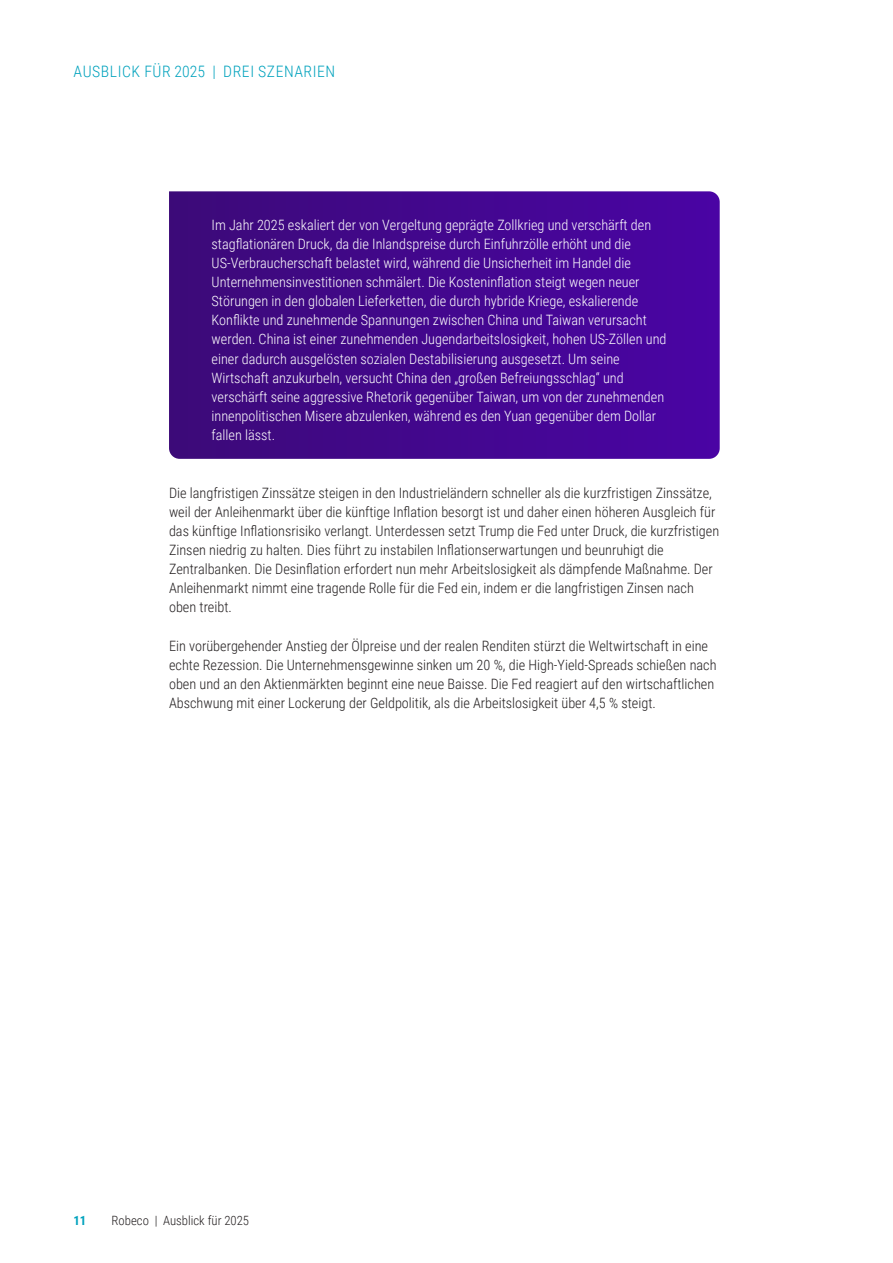
<style>
.page{position:relative;width:893px;height:1263px;background:#fff}
.page>*{position:absolute;margin:0;border:0;box-sizing:border-box;transform-origin:0 0}
.Inleidende_tekst{font:300 15.75px "Roboto Condensed";letter-spacing:.035em;color:#00a2bd}
.Leestekst{font:300 14.25px/19.2px "Roboto Condensed";color:#231f20}
.Leestekst-2{font:300 14.25px/19.2px "Roboto Condensed";color:#fff}
.t1{font:300 12.75px "Roboto Condensed";color:#231f20}
.t2{font:700 12.75px "Roboto Condensed";color:#00a2bd}
</style>
<div class="page">
<svg style="left:169px;top:191px;width:551px;height:268px;background:#43078e"></svg>
<p class="Inleidende_tekst" style="left:74px;top:60px;width:263px">AUSBLICK FÜR 2025 | DREI SZENARIEN</p>
<p class="Leestekst-2" style="left:212px;top:214px;width:456px">Im Jahr 2025 eskaliert der von Vergeltung geprägte Zollkrieg und verschärft den stagflationären Druck, da die Inlandspreise durch Einfuhrzölle erhöht und die US-Verbraucherschaft belastet wird, während die Unsicherheit im Handel die Unternehmensinvestitionen schmälert. Die Kosteninflation steigt wegen neuer Störungen in den globalen Lieferketten, die durch hybride Kriege, eskalierende Konflikte und zunehmende Spannungen zwischen China und Taiwan verursacht werden. China ist einer zunehmenden Jugendarbeitslosigkeit, hohen US-Zöllen und einer dadurch ausgelösten sozialen Destabilisierung ausgesetzt. Um seine Wirtschaft anzukurbeln, versucht China den „großen Befreiungsschlag“ und verschärft seine aggressive Rhetorik gegenüber Taiwan, um von der zunehmenden innenpolitischen Misere abzulenken, während es den Yuan gegenüber dem Dollar fallen lässt.</p>
<p class="Leestekst" style="left:169px;top:482px;width:552px">Die langfristigen Zinssätze steigen in den Industrieländern schneller als die kurzfristigen Zinssätze, weil der Anleihenmarkt über die künftige Inflation besorgt ist und daher einen höheren Ausgleich für das künftige Inflationsrisiko verlangt. Unterdessen setzt Trump die Fed unter Druck, die kurzfristigen Zinsen niedrig zu halten. Dies führt zu instabilen Inflationserwartungen und beunruhigt die Zentralbanken. Die Desinflation erfordert nun mehr Arbeitslosigkeit als dämpfende Maßnahme. Der Anleihenmarkt nimmt eine tragende Rolle für die Fed ein, indem er die langfristigen Zinsen nach oben treibt.</p>
<p class="Leestekst" style="left:169px;top:635px;width:549px">Ein vorübergehender Anstieg der Ölpreise und der realen Renditen stürzt die Weltwirtschaft in eine echte Rezession. Die Unternehmensgewinne sinken um 20 %, die High-Yield-Spreads schießen nach oben und an den Aktienmärkten beginnt eine neue Baisse. Die Fed reagiert auf den wirtschaftlichen Abschwung mit einer Lockerung der Geldpolitik, als die Arbeitslosigkeit über 4,5 % steigt.</p>
<p class="t2" style="left:73px;top:1212px;width:14px">11</p>
<p class="t1" style="left:112px;top:1211px;width:139px">Robeco | Ausblick für 2025</p>
</div>
